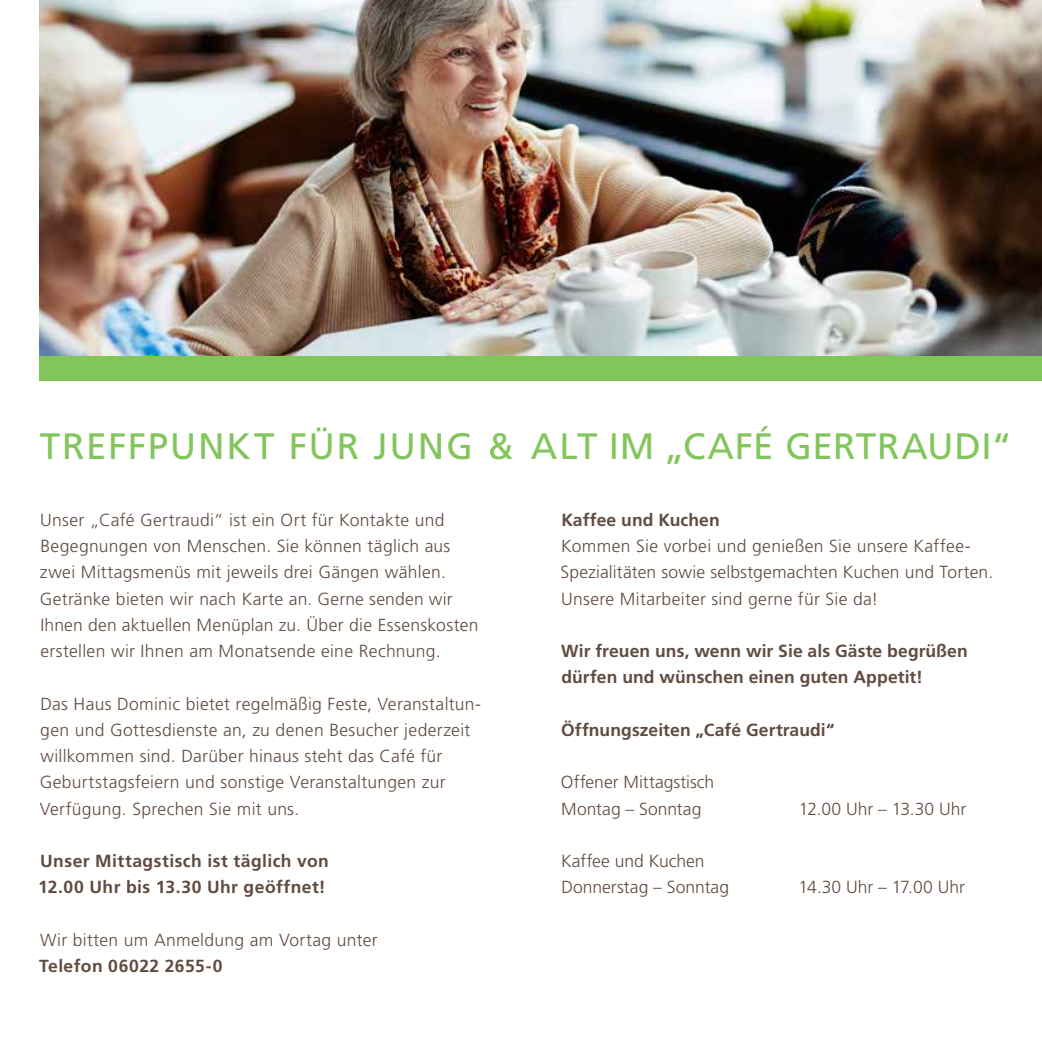
<style>
.page{position:relative;width:1042px;height:1042px;background:#fff}
.page>*{position:absolute;margin:0;border:0;box-sizing:border-box;transform-origin:0 0}
.t1{font:36.75px "Frutiger LT Std";letter-spacing:.04em;color:#82c55b}
.t2{font:300 17.5px/26.2px "Frutiger LT Std";letter-spacing:.015em;color:#604b40}
.t3{font:700 17.5px/26.2px "Frutiger LT Std";letter-spacing:.01em;color:#604b40}
.t4{font:300 17.5px "Frutiger LT Std";letter-spacing:-.005em;color:#604b40}
</style>
<div class="page">
<img style="left:40px;top:0;width:1002px;height:356px">
<div style="left:40px;top:356px;width:1002px;height:25px;background:#82c55b"></div>
<h1 class="t1" style="left:40px;top:425px;width:973px">TREFFPUNKT FÜR JUNG &amp; ALT IM „CAFÉ GERTRAUDI“</h1>
<p class="t2" style="left:40px;top:507px;width:440px">Unser „Café Gertraudi“ ist ein Ort für Kontakte und Begegnungen von Menschen. Sie können täglich aus zwei Mittagsmenüs mit jeweils drei Gängen wählen.<br>Getränke bieten wir nach Karte an. Gerne senden wir Ihnen den aktuellen Menüplan zu. Über die Essenskosten erstellen wir Ihnen am Monatsende eine Rechnung.</p>
<p class="t2" style="left:40px;top:690px;width:443px">Das Haus Dominic bietet regelmäßig Feste, Veranstaltun&shy;gen und Gottesdienste an, zu denen Besucher jederzeit willkommen sind. Darüber hinaus steht das Café für Geburtstagsfeiern und sonstige Veranstaltungen zur Verfügung. Sprechen Sie mit uns.</p>
<p class="t3" style="left:38px;top:848px;width:292px">Unser Mittagstisch ist täglich von<br>12.00 Uhr bis 13.30 Uhr geöffnet!</p>
<p class="t2" style="left:40px;top:927px;width:339px">Wir bitten um Anmeldung am Vortag unter</p>
<p class="t3" style="left:39px;top:953px;width:185px">Telefon 06022 2655-0</p>
<p class="t3" style="left:561px;top:507px;width:160px">Kaffee und Kuchen</p>
<p class="t2" style="left:560px;top:533px;width:434px">Kommen Sie vorbei und genießen Sie unsere Kaffee-<br>Spezialitäten sowie selbstgemachten Kuchen und Torten.<br>Unsere Mitarbeiter sind gerne für Sie da!</p>
<p class="t3" style="left:561px;top:638px;width:408px">Wir freuen uns, wenn wir Sie als Gäste begrüßen dürfen und wünschen einen guten Appetit!</p>
<p class="t3" style="left:561px;top:717px;width:275px">Öffnungszeiten „Café Gertraudi“</p>
<p class="t2" style="left:561px;top:769px;width:155px">Offener Mittagstisch<br>Montag – Sonntag</p>
<p class="t4" style="left:799px;top:798px;width:169px">12.00 Uhr – 13.30 Uhr</p>
<p class="t2" style="left:561px;top:848px;width:169px">Kaffee und Kuchen<br>Donnerstag – Sonntag</p>
<p class="t4" style="left:798px;top:877px;width:168px">14.30 Uhr – 17.00 Uhr</p>
</div>
